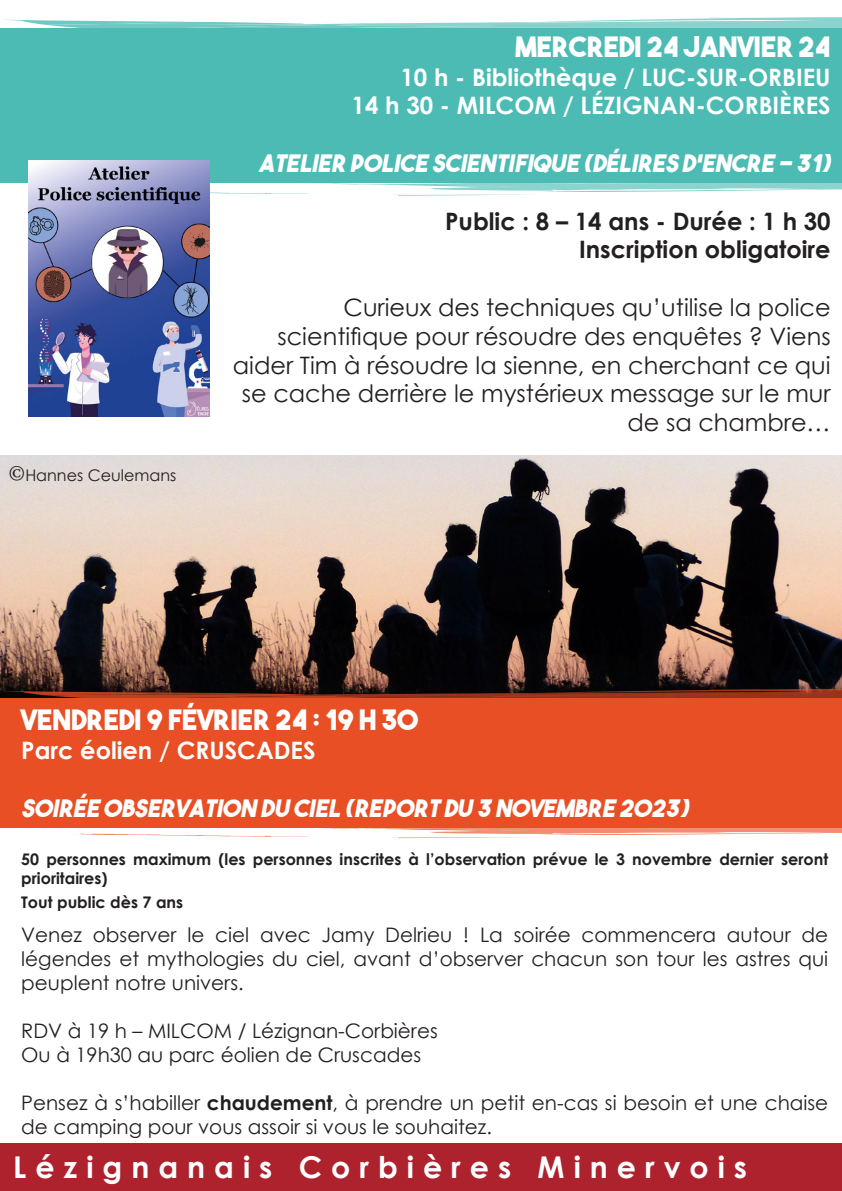
<style>
.page{position:relative;width:842px;height:1191px;background:#fff}
.page>*{position:absolute;margin:0;border:0;box-sizing:border-box;transform-origin:0 0}
.t1{font:700 30px "Century Gothic";letter-spacing:.3em;color:#fff}
.t2{font:28px "The Bold Font";color:#fff}
.t3{font:24px/28.8px "Century Gothic";color:#231f20;text-align:right}
.t4{font:italic 24px "The Bold Font";color:#fff}
.t5{font:700 24px "Century Gothic";color:#fff}
.t6{font:700 24px "Century Gothic";color:#231f20}
.t7{font:20px/24px "Century Gothic";color:#231f20;text-align:justify}
.t8{font:700 16px/19.2px "Century Gothic";color:#231f20}
.t9{font:16px "Century Gothic";color:#231f20}
.s1{font-family:"Minion Pro";font-size:24px}
.s2{font-weight:700}
</style>
<div class="page">
<div style="left:1px;top:28px;width:841px;height:154px;background:#4cbbb4"></div>
<svg style="left:209px;top:173px;width:623px;height:23px"></svg>
<svg style="left:0;top:17px;width:842px;height:94px"></svg>
<img style="left:0;top:456px;width:842px;height:233px">
<div style="left:1px;top:698px;width:841px;height:129px;background:#e84f24"></div>
<svg style="left:72px;top:827px;width:760px;height:11px"></svg>
<svg style="left:0;top:689px;width:842px;height:78px"></svg>
<div style="left:0;top:1143px;width:842px;height:48px;background:#ae222d"></div>
<img style="left:28px;top:161px;width:181px;height:255px">
<p class="t9" style="left:9px;top:463px;width:169px"><span class="s1">©</span>Hannes Ceulemans</p>
<p class="t2" style="left:515px;top:29px;width:317px">MERCREDI 24 JANVIER 24</p>
<p class="t5" style="left:400px;top:59px;width:432px">10 h - Bibliothèque / LUC-SUR-ORBIEU</p>
<p class="t5" style="left:352px;top:87px;width:480px">14 h 30 - MILCOM / LÉZIGNAN-CORBIÈRES</p>
<p class="t4" style="left:258px;top:148px;width:579px">ATELIER POLICE SCIENTIFIQUE (DÉLIRES D’ENCRE - 31)</p>
<p class="t6" style="left:445px;top:203px;width:387px">Public : 8 – 14 ans - Durée : 1 h 30</p>
<p class="t6" style="left:579px;top:231px;width:253px">Inscription obligatoire</p>
<p class="t3" style="left:233px;top:292px;width:599px">Curieux des techniques qu’utilise la police scientifique pour résoudre des enquêtes ? Viens aider Tim à résoudre la sienne, en cherchant ce qui se cache derrière le mystérieux message sur le mur de sa chambre…</p>
<p class="t2" style="left:21px;top:702px;width:398px">VENDREDI 9 FÉVRIER 24 : 19 H 30</p>
<p class="t5" style="left:21px;top:732px;width:296px">Parc éolien / CRUSCADES</p>
<p class="t4" style="left:21px;top:792px;width:674px">SOIRÉE OBSERVATION DU CIEL (REPORT DU 3 NOVEMBRE 2023)</p>
<p class="t8" style="left:21px;top:848px;width:808px">50 personnes maximum (les personnes inscrites à l’observation prévue le 3 novembre dernier seront prioritaires)</p>
<p class="t8" style="left:21px;top:891px;width:163px">Tout public dès 7 ans</p>
<p class="t7" style="left:21px;top:922px;width:808px">Venez observer le ciel avec Jamy Delrieu ! La soirée commencera autour de légendes et mythologies du ciel, avant d’observer chacun son tour les astres qui peuplent notre univers.</p>
<p class="t7" style="left:21px;top:1018px;width:418px">RDV à 19 h – MILCOM / Lézignan-Corbières</p>
<p class="t7" style="left:21px;top:1042px;width:401px">Ou à 19h30 au parc éolien de Cruscades</p>
<p class="t7" style="left:21px;top:1090px;width:808px">Pensez à s’habiller <span class="s2">chaudement</span>, à prendre un petit en-cas si besoin et une chaise de camping pour vous assoir si vous le souhaitez.</p>
<h1 class="t1" style="left:13px;top:1144px;width:735px">Lézignanais Corbières Minervois</h1>
</div>
